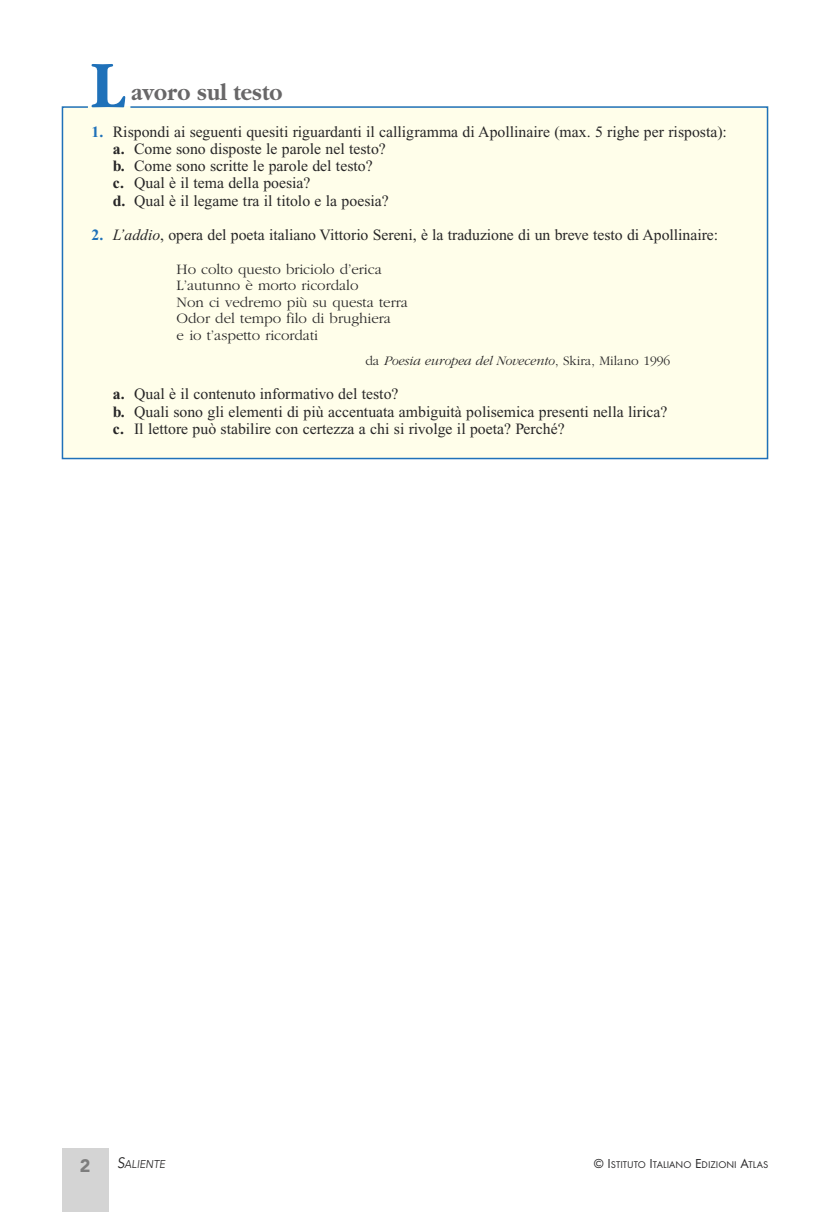
<style>
.page{position:relative;width:830px;height:1212px;background:#fff}
.page>*{position:absolute;margin:0;border:0;box-sizing:border-box;transform-origin:0 0}
.t1{font:700 69.15px "Garamond";color:#1f71b9;scale:.9 1}
.t2{font:700 24px "Garamond";color:#686768;scale:.9 1}
.t3{font:900 18px "Avenir";color:#7d7d7d}
.t4{font:15.75px/17.2px "Times New Roman";color:#272627}
.t5{font:300 15px/16.5px "Garamond";letter-spacing:-.005em;color:#272627}
.t6{font:italic 300 13.5px "Garamond";letter-spacing:-.005em;color:#272627}
.t7{font:italic 11.25px "Avenir";letter-spacing:.005em;color:#272627;scale:.9 1}
.t8{font:10.2px "Futura T";color:#272627}
.s1{font-weight:700;color:#1f71b9}
.s2{font-weight:700}
.s3{font-style:italic}
.s4{font-style:normal}
.s5{font-size:15px}
.s6{font-size:13.5px}
</style>
<div class="page">
<div style="left:62px;top:1148px;width:46px;height:64px;background:#d4d4d4"></div>
<div style="left:61px;top:106px;width:707px;height:354px;background:#fffeea"></div>
<h1 class="t1" style="left:91px;top:43px;width:39px">L</h1>
<h2 class="t2" style="left:131px;top:78px;width:169px">avoro sul testo</h2>
<p class="t4" style="left:113px;top:124px;width:615px;text-indent:-21px"><span class="s1">1.</span> Rispondi ai seguenti quesiti riguardanti il calligramma di Apollinaire (max. 5 righe per risposta): <span class="s2">a.</span> Come sono disposte le parole nel testo?<br><span class="s2">b.</span> Come sono scritte le parole del testo?<br><span class="s2">c.</span> Qual è il tema della poesia?<br><span class="s2">d.</span> Qual è il legame tra il titolo e la poesia?</p>
<p class="t4" style="left:91px;top:228px;width:628px"><span class="s1">2.</span> <span class="s3">L’addio</span>, opera del poeta italiano Vittorio Sereni, è la traduzione di un breve testo di Apollinaire:</p>
<p class="t5" style="left:176px;top:260px;width:233px">Ho colto questo briciolo d’erica<br>L’autunno è morto ricordalo<br>Non ci vedremo più su questa terra<br>Odor del tempo filo di brughiera<br>e io t’aspetto ricordati</p>
<p class="t6" style="left:365px;top:352px;width:306px"><span class="s4">da</span> Poesia europea del Novecento<span class="s4">, Skira, Milano 1996</span></p>
<p class="t4" style="left:113px;top:387px;width:556px"><span class="s2">a.</span> Qual è il contenuto informativo del testo?<br><span class="s2">b.</span> Quali sono gli elementi di più accentuata ambiguità polisemica presenti nella lirica? <span class="s2">c.</span> Il lettore può stabilire con certezza a chi si rivolge il poeta? Perché?</p>
<p class="t3" style="left:80px;top:1159px;width:12px">2</p>
<p class="t7" style="left:117px;top:1159px;width:55px"><span class="s5">S</span>ALIENTE</p>
<p class="t8" style="left:593px;top:1158px;width:176px"><span class="s6">© I</span>STITUTO <span class="s6">I</span>TALIANO <span class="s6">E</span>DIZIONI <span class="s6">A</span>TLAS</p>
</div>
